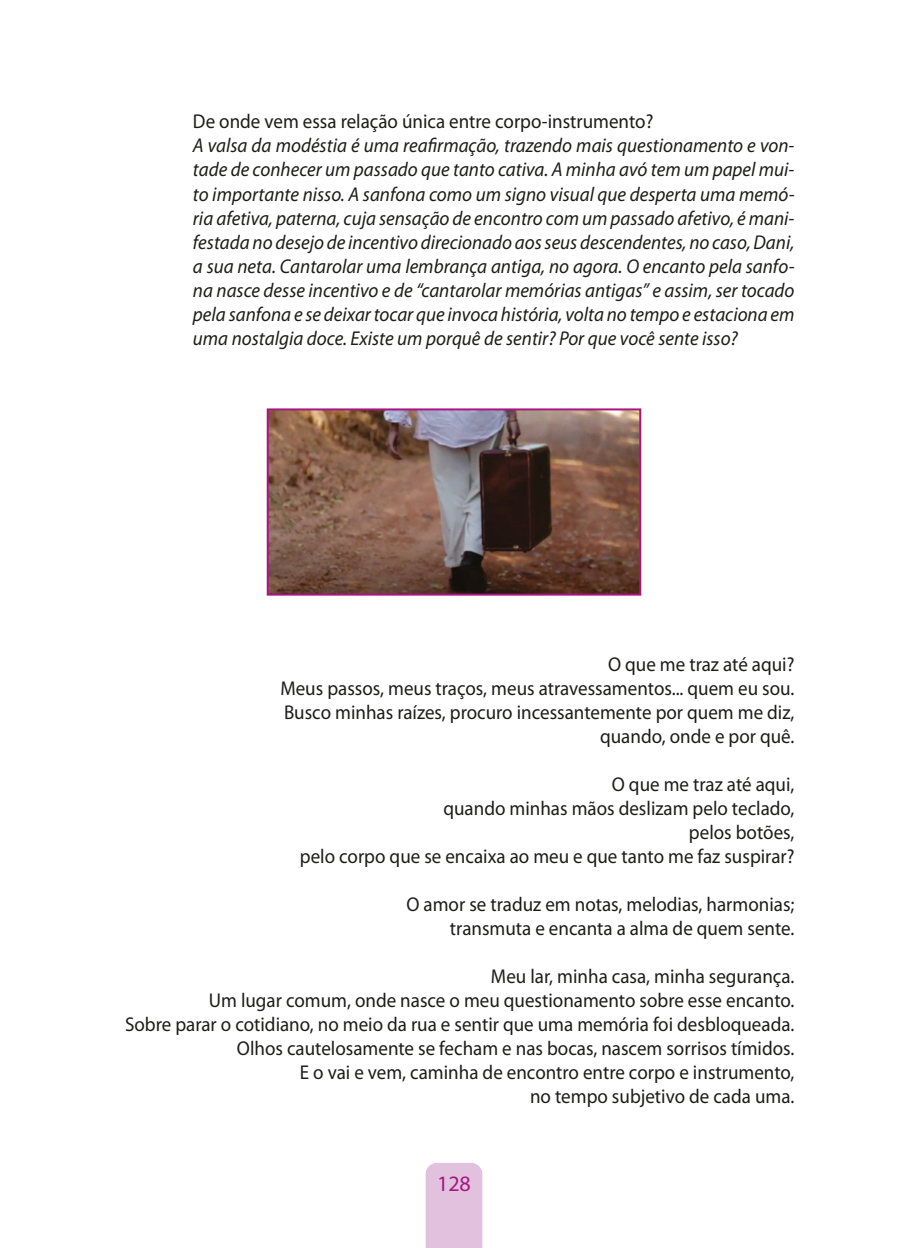
<style>
.page{position:relative;width:908px;height:1248px;background:#fff}
.page>*{position:absolute;margin:0;border:0;box-sizing:border-box;transform-origin:0 0}
.t1{font:22px "Myriad Pro";color:#a71681}
.t2{font:20px/24px "Myriad Pro";color:#1d1d1b;text-align:right;scale:.95 1}
.t3{font:italic 20px/24px "Myriad Pro";color:#1d1d1b;text-align:justify;scale:.95 1}
</style>
<div class="page">
<div style="left:425px;top:1163px;width:57px;height:84px;background:#e1c1de"></div>
<img style="left:269px;top:411px;width:369px;height:181px">
<div style="left:266px;top:408px;width:375px;height:187px;border:2px solid #a71681"></div>
<p class="t2" style="left:193px;top:109px;width:486px">De onde vem essa relação única entre corpo-instrumento?</p>
<p class="t3" style="left:193px;top:133px;width:634px">A valsa da modéstia é uma reafirmação, trazendo mais questionamento e von&shy;tade de conhecer um passado que tanto cativa. A minha avó tem um papel mui&shy;to importante nisso. A sanfona como um signo visual que desperta uma memó&shy;ria afetiva, paterna, cuja sensação de encontro com um passado afetivo, é mani&shy;festada no desejo de incentivo direcionado aos seus descendentes, no caso, Dani, a sua neta. Cantarolar uma lembrança antiga, no agora. O encanto pela sanfo&shy;na nasce desse incentivo e de “cantarolar memórias antigas” e assim, ser tocado pela sanfona e se deixar tocar que invoca história, volta no tempo e estaciona em uma nostalgia doce. Existe um porquê de sentir? Por que você sente isso?</p>
<p class="t2" style="left:280px;top:652px;width:542px">O que me traz até aqui?<br>Meus passos, meus traços, meus atravessamentos... quem eu sou.<br>Busco minhas raízes, procuro incessantemente por quem me diz, quando, onde e por quê.</p>
<p class="t2" style="left:300px;top:772px;width:522px">O que me traz até aqui,<br>quando minhas mãos deslizam pelo teclado,<br>pelos botões,<br>pelo corpo que se encaixa ao meu e que tanto me faz suspirar?</p>
<p class="t2" style="left:406px;top:892px;width:410px">O amor se traduz em notas, melodias, harmonias; transmuta e encanta a alma de quem sente.</p>
<p class="t2" style="left:125px;top:964px;width:706px">Meu lar, minha casa, minha segurança.<br>Um lugar comum, onde nasce o meu questionamento sobre esse encanto.<br>Sobre parar o cotidiano, no meio da rua e sentir que uma memória foi desbloqueada.<br>Olhos cautelosamente se fecham e nas bocas, nascem sorrisos tímidos.<br>E o vai e vem, caminha de encontro entre corpo e instrumento,<br>no tempo subjetivo de cada uma.</p>
<p class="t1" style="left:437px;top:1169px;width:35px">128</p>
</div>
